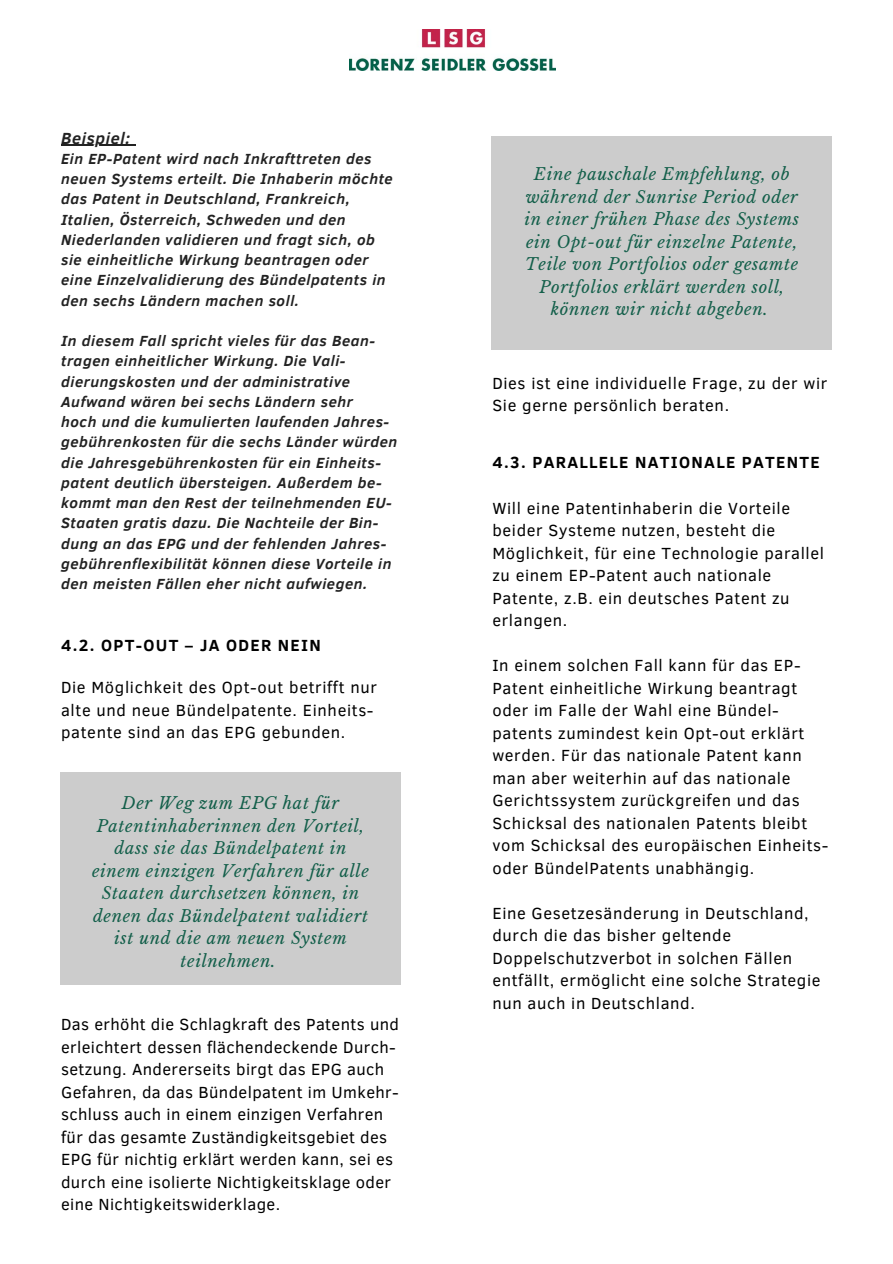
<style>
.page{position:relative;width:893px;height:1264px;background:#fff}
.page>*{position:absolute;margin:0;border:0;box-sizing:border-box;transform-origin:0 0}
.t1{font:16.5px/22.5px "Clear Sans";letter-spacing:.04em;color:#000}
.t2{font:italic 16.5px/22.5px "Libre Baskerville";letter-spacing:.04em;color:#135f4a;text-align:center}
.t3{font:700 16.5px "Clear Sans";letter-spacing:.08em;color:#000}
.t4{font:italic 700 16.5px "Clear Sans";letter-spacing:.04em;color:#222}
.t5{font:italic 700 15px/20.2px "Clear Sans";letter-spacing:.04em;color:#222}
</style>
<div class="page">
<img style="left:349px;top:29px;width:206px;height:42px">
<div style="left:60px;top:772px;width:341px;height:212px;background:#ccc"></div>
<div style="left:491px;top:136px;width:341px;height:213px;background:#ccc"></div>
<hr style="left:61px;top:145px;width:70px;height:1px;background:#222">
<p class="t4" style="left:61px;top:126px;width:70px">Beispiel:</p>
<p class="t5" style="left:61px;top:148px;width:333px">Ein EP-Patent wird nach Inkrafttreten des neuen Systems erteilt. Die Inhaberin möchte das Patent in Deutschland, Frankreich, Italien, Österreich, Schweden und den Niederlanden validieren und fragt sich, ob sie einheitliche Wirkung beantragen oder eine Einzelvalidierung des Bündelpatents in den sechs Ländern machen soll.</p>
<p class="t5" style="left:61px;top:330px;width:337px">In diesem Fall spricht vieles für das Bean&shy;tragen einheitlicher Wirkung. Die Vali&shy;dierungskosten und der administrative Aufwand wären bei sechs Ländern sehr<br>hoch und die kumulierten laufenden Jahres&shy;gebührenkosten für die sechs Länder würden die Jahresgebührenkosten für ein Einheits&shy;patent deutlich übersteigen. Außerdem be&shy;kommt man den Rest der teilnehmenden EU-Staaten gratis dazu. Die Nachteile der Bin&shy;dung an das EPG und der fehlenden Jahres&shy;gebührenflexibilität können diese Vorteile in den meisten Fällen eher nicht aufwiegen.</p>
<p class="t3" style="left:61px;top:633px;width:261px">4.2. OPT-OUT – JA ODER NEIN</p>
<p class="t1" style="left:61px;top:675px;width:317px">Die Möglichkeit des Opt-out betrifft nur alte und neue Bündelpatente. Einheits&shy;patente sind an das EPG gebunden.</p>
<p class="t2" style="left:92px;top:792px;width:278px">Der Weg zum EPG hat für<br>Patentinhaberinnen den Vorteil, dass sie das Bündelpatent in einem einzigen Verfahren für alle<br>Staaten durchsetzen können, in denen das Bündelpatent validiert ist und die am neuen System teilnehmen.</p>
<p class="t1" style="left:61px;top:1012px;width:339px">Das erhöht die Schlagkraft des Patents und erleichtert dessen flächendeckende Durch&shy;setzung. Andererseits birgt das EPG auch Gefahren, da das Bündelpatent im Umkehr&shy;schluss auch in einem einzigen Verfahren für das gesamte Zuständigkeitsgebiet des EPG für nichtig erklärt werden kann, sei es durch eine isolierte Nichtigkeitsklage oder eine Nichtigkeitswiderklage.</p>
<p class="t2" style="left:524px;top:163px;width:276px">Eine pauschale Empfehlung, ob während der Sunrise Period oder in einer frühen Phase des Systems ein Opt-out für einzelne Patente,<br>Teile von Portfolios oder gesamte<br>Portfolios erklärt werden soll, können wir nicht abgeben.</p>
<p class="t1" style="left:492px;top:371px;width:336px">Dies ist eine individuelle Frage, zu der wir<br>Sie gerne persönlich beraten.</p>
<p class="t3" style="left:492px;top:450px;width:329px">4.3. PARALLELE NATIONALE PATENTE</p>
<p class="t1" style="left:492px;top:496px;width:333px">Will eine Patentinhaberin die Vorteile beider Systeme nutzen, besteht die Möglichkeit, für eine Technologie parallel zu einem EP-Patent auch nationale Patente, z.B. ein deutsches Patent zu erlangen.</p>
<p class="t1" style="left:492px;top:653px;width:337px">In einem solchen Fall kann für das EP-Patent einheitliche Wirkung beantragt oder im Falle der Wahl eine Bündel&shy;patents zumindest kein Opt-out erklärt werden. Für das nationale Patent kann man aber weiterhin auf das nationale Gerichtssystem zurückgreifen und das Schicksal des nationalen Patents bleibt vom Schicksal des europäischen Einheits&shy;oder BündelPatents unabhängig.</p>
<p class="t1" style="left:492px;top:900px;width:330px">Eine Gesetzesänderung in Deutschland, durch die das bisher geltende Doppelschutzverbot in solchen Fällen entfällt, ermöglicht eine solche Strategie nun auch in Deutschland.</p>
</div>
